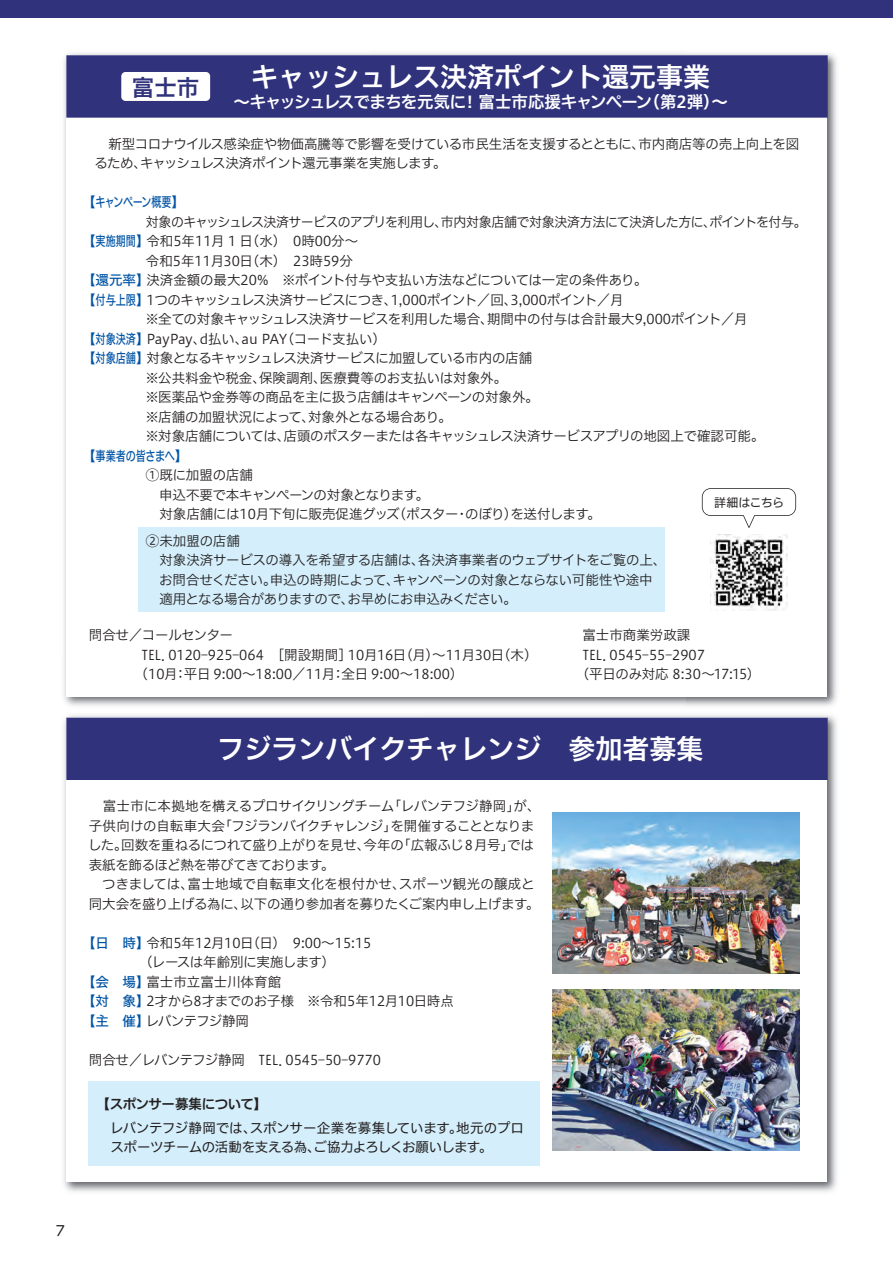
<style>
.page{position:relative;width:893px;height:1263px;background:#fff}
.page>*{position:absolute;margin:0;border:0;box-sizing:border-box;transform-origin:0 0}
.t1{font:27px "Hiragino UD Sans F Std N W6 90 pv RKSJ H";color:#fff}
.t2{font:22.5px "Hiragino UD Sans F Std N W6 90 pv RKSJ H";color:#30327b}
.t3{font:16.5px "Hiragino UD Sans F Std N W6 90 pv RKSJ H";letter-spacing:-.045em;color:#fff}
.t4{font:13.8px "UD Shin M Go Pro";color:#231f20}
.t5{font:13.5px/19.5px "Hiragino UD Sans F Std N W3 90 pv RKSJ H";letter-spacing:-.02em;color:#231f20}
.t6{font:13.5px "Hiragino UD Sans F Std N W3 90 pv RKSJ H";color:#231f20}
.t7{font:13.5px/24px "Hiragino UD Sans F Std N W4 90 pv RKSJ H";letter-spacing:-.025em;color:#231f20}
.t8{font:13.5px "Hiragino UD Sans F Std N W3 90 pv RKSJ H";letter-spacing:-.045em;color:#231f20;scale:.96 1}
.t9{font:13.5px "Hiragino UD Sans F Std N W3 90 pv RKSJ H";letter-spacing:-.045em;color:#231f20}
.t10{font:13.5px "Hiragino UD Sans F Std N W3 90 pv RKSJ H";letter-spacing:-.05em;color:#231f20}
.t11{font:13.5px "Hiragino UD Sans F Std N W5 90 pv RKSJ H";letter-spacing:-.035em;color:#0154a6}
.t12{font:13.5px "Hiragino UD Sans F Std N W3 90 pv RKSJ H";letter-spacing:-.055em;color:#231f20}
.t13{font:12px "Hiragino UD Sans F Std N W4 90 pv RKSJ H";letter-spacing:-.035em;color:#231f20}
.s1{font-family:"Hiragino UD Sans F Std N W5 90 pv RKSJ H";color:#0154a6}
.s2{font-family:"Hiragino UD Sans F Std N W6 90 pv RKSJ H"}
</style>
<div class="page">
<img style="left:63px;top:53px;width:774px;height:1139px">
<div style="left:66px;top:55px;width:761px;height:641px;background:#fff"></div>
<div style="left:66px;top:718px;width:761px;height:464px;background:#fff"></div>
<div style="left:66px;top:718px;width:762px;height:62px;background:#30327b"></div>
<div style="left:0;top:0;width:893px;height:18px;background:#30327b"></div>
<div style="left:66px;top:55px;width:762px;height:63px;background:#30327b"></div>
<div style="left:121px;top:72px;width:89px;height:29px;background:#fff;border-radius:4px"></div>
<div style="left:138px;top:527px;width:527px;height:85px;background:#d4effb"></div>
<div style="left:88px;top:1082px;width:452px;height:84px;background:#d4effb"></div>
<img style="left:553px;top:812px;width:247px;height:161px">
<img style="left:553px;top:990px;width:247px;height:161px">
<img style="left:712px;top:534px;width:75px;height:77px">
<svg style="left:702px;top:488px;width:94px;height:40px"></svg>
<p class="t1" style="left:251px;top:56px;width:461px">キャッシュレス決済ポイント還元事業</p>
<p class="t3" style="left:233px;top:89px;width:496px">～キャッシュレスでまちを元気に! 富士市応援キャンペーン（第2弾）～</p>
<p class="t2" style="left:132px;top:70px;width:69px">富士市</p>
<p class="t5" style="left:94px;top:133px;width:706px">　新型コロナウイルス感染症や物価高騰等で影響を受けている市民生活を支援するとともに、市内商店等の売上向上を図るため、キャッシュレス決済ポイント還元事業を実施します。</p>
<p class="t11" style="left:82px;top:192px;width:105px">【キャンペーン概要】</p>
<p class="t8" style="left:146px;top:212px;width:690px">対象のキャッシュレス決済サービスのアプリを利用し、市内対象店舗で対象決済方法にて決済した方に、ポイントを付与。</p>
<p class="t6" style="left:82px;top:231px;width:278px"><span class="s1">【実施期間】</span>令和5年11月１日（水）　0時00分～</p>
<p class="t6" style="left:146px;top:251px;width:209px">令和5年11月30日（木）　23時59分</p>
<p class="t5" style="left:82px;top:270px;width:567px"><span class="s1">【還元率】</span>決済金額の最大20％　※ポイント付与や支払い方法などについては一定の条件あり。</p>
<p class="t5" style="left:82px;top:289px;width:543px"><span class="s1">【付与上限】</span>1つのキャッシュレス決済サービスにつき、1,000ポイント／回、3,000ポイント／月</p>
<p class="t5" style="left:145px;top:309px;width:604px">※全ての対象キャッシュレス決済サービスを利用した場合、期間中の付与は合計最大9,000ポイント／月</p>
<p class="t5" style="left:82px;top:328px;width:305px"><span class="s1">【対象決済】</span>PayPay、d払い、au PAY（コード支払い）</p>
<p class="t9" style="left:82px;top:348px;width:452px"><span class="s1">【対象店舗】</span>対象となるキャッシュレス決済サービスに加盟している市内の店舗</p>
<p class="t6" style="left:145px;top:368px;width:363px">※公共料金や税金、保険調剤、医療費等のお支払いは対象外。</p>
<p class="t5" style="left:145px;top:387px;width:395px">※医薬品や金券等の商品を主に扱う店舗はキャンペーンの対象外。</p>
<p class="t5" style="left:145px;top:406px;width:308px">※店舗の加盟状況によって、対象外となる場合あり。</p>
<p class="t5" style="left:145px;top:426px;width:621px">※対象店舗については、店頭のポスターまたは各キャッシュレス決済サービスアプリの地図上で確認可能。</p>
<p class="t11" style="left:82px;top:446px;width:108px">【事業者の皆さまへ】</p>
<p class="t5" style="left:146px;top:465px;width:109px">①既に加盟の店舗</p>
<p class="t10" style="left:159px;top:485px;width:272px">申込不要で本キャンペーンの対象となります。</p>
<p class="t5" style="left:159px;top:504px;width:443px">対象店舗には10月下旬に販売促進グッズ(ポスター・のぼり)を送付します。</p>
<p class="t5" style="left:159px;top:530px;width:509px;text-indent:-13px">②未加盟の店舗　　<br>対象決済サービスの導入を希望する店舗は、各決済事業者のウェブサイトをご覧の上、お問合せください。申込の時期によって、キャンペーンの対象とならない可能性や途中適用となる場合がありますので、お早めにお申込みください。</p>
<p class="t13" style="left:714px;top:493px;width:72px">詳細はこちら</p>
<p class="t5" style="left:89px;top:625px;width:146px">問合せ／コールセンター</p>
<p class="t6" style="left:141px;top:644px;width:391px">TEL．0120-925-064　［開設期間］10月16日(月)～11月30日(木)</p>
<p class="t6" style="left:135px;top:664px;width:330px">（10月：平日 9:00～18:00／11月：全日 9:00～18:00）</p>
<p class="t6" style="left:582px;top:625px;width:109px">富士市商業労政課</p>
<p class="t6" style="left:582px;top:644px;width:124px">TEL．0545-55-2907</p>
<p class="t5" style="left:576px;top:663px;width:186px">（平日のみ対応 8:30～17:15）</p>
<p class="t1" style="left:217px;top:728px;width:488px">フジランバイクチャレンジ　参加者募集</p>
<p class="t5" style="left:88px;top:796px;width:454px">　富士市に本拠地を構えるプロサイクリングチーム「レバンテフジ静岡」が、子供向けの自転車大会「フジランバイクチャレンジ」を開催することとなりました。回数を重ねるにつれて盛り上がりを見せ、今年の「広報ふじ８月号」では表紙を飾るほど熱を帯びてきております。<br>　つきましては、富士地域で自転車文化を根付かせ、スポーツ観光の醸成と同大会を盛り上げる為に、以下の通り参加者を募りたくご案内申し上げます。</p>
<p class="t6" style="left:89px;top:932px;width:284px"><span class="s1">【日　時】</span> 令和5年12月10日（日）　9:00～15:15</p>
<p class="t5" style="left:139px;top:952px;width:198px">（レースは年齢別に実施します）</p>
<p class="t6" style="left:89px;top:971px;width:194px"><span class="s1">【会　場】</span> 富士市立富士川体育館</p>
<p class="t5" style="left:89px;top:991px;width:367px"><span class="s1">【対　象】</span> 2才から8才までのお子様　※令和5年12月10日時点</p>
<p class="t12" style="left:89px;top:1010px;width:162px"><span class="s1">【主　催】</span> レバンテフジ静岡</p>
<p class="t6" style="left:89px;top:1049px;width:294px">問合せ／レバンテフジ静岡　TEL．0545-50-9770</p>
<p class="t7" style="left:110px;top:1091px;width:415px;text-indent:-14px"><span class="s2">【スポンサー募集について】<br></span>レバンテフジ静岡では、スポンサー企業を募集しています。地元のプロ</p>
<p class="t7" style="left:111px;top:1134px;width:384px">スポーツチームの活動を支える為、ご協力よろしくお願いします。</p>
<p class="t4" style="left:56px;top:1219px;width:11px">7</p>
</div>
